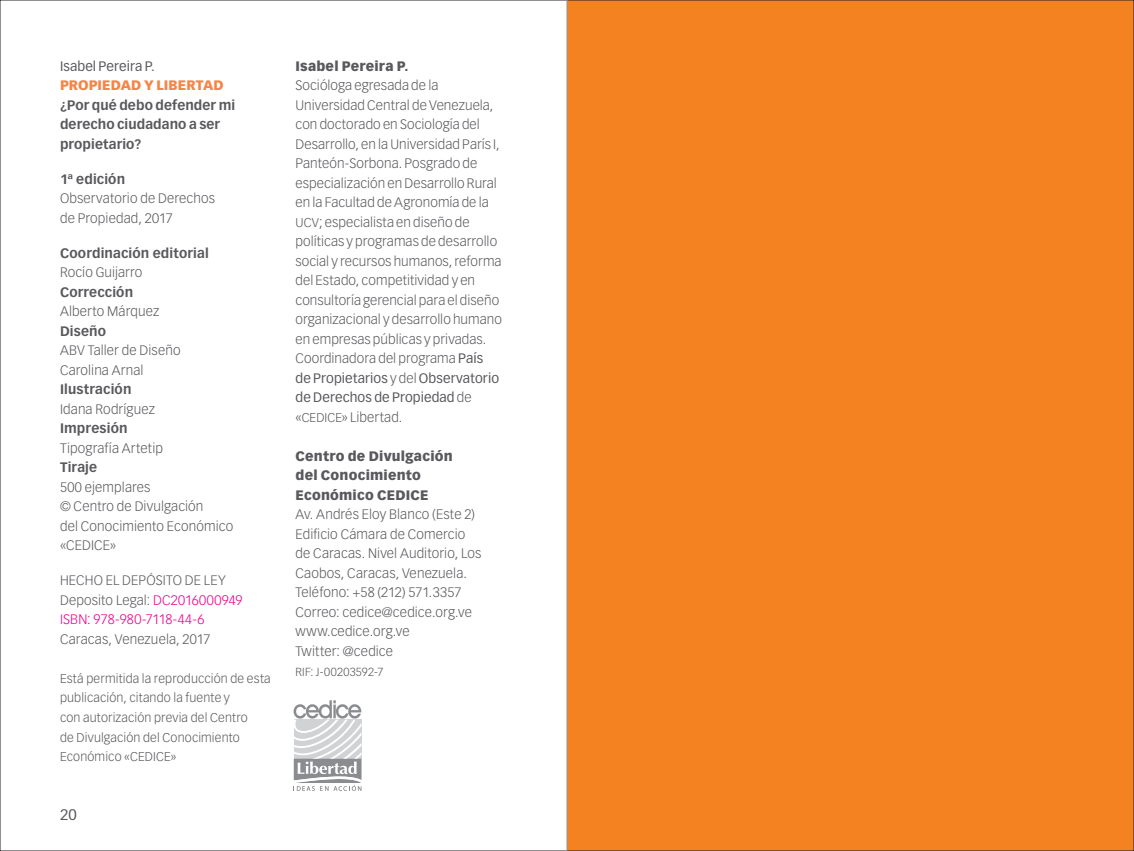
<style>
.page{position:relative;width:1134px;height:851px;background:#fff}
.page>*{position:absolute;margin:0;border:0;box-sizing:border-box;transform-origin:0 0}
.t1{font:15px "Vectora LT Std";color:#59595d}
.t2{font:300 13.6px/19.6px "Vectora LT Std";letter-spacing:.005em;color:#59595d}
.t3{font:700 13.6px/19.4px "Vectora LT Std";letter-spacing:.01em;color:#59595d}
.t4{font:900 13.6px/19.4px "Vectora LT Std";letter-spacing:.015em;color:#59595d}
.t5{font:900 13.6px "Vectora LT Std";letter-spacing:.01em;color:#f58547}
.t6{font:13.6px "Vectora LT Std";letter-spacing:.005em;color:#59595d}
.t7{font:300 12.4px/19.6px "Vectora LT Std";letter-spacing:.01em;color:#59595d}
.t8{font:300 11.6px "Vectora LT Std";letter-spacing:.025em;color:#59595d}
.s1{color:#ed028c}
.s2{font-size:12.4px}
.s3{font-weight:400}
</style>
<div class="page">
<svg style="left:293px;top:700px;width:68px;height:90px"></svg>
<div style="left:567px;top:0;width:567px;height:850px;background:#f58220"></div>
<hr style="left:567px;top:0;width:1px;height:850px;background:#939598">
<p class="t6" style="left:60px;top:58px;width:96px">Isabel Pereira P.</p>
<p class="t5" style="left:60px;top:77px;width:165px">PROPIEDAD Y LIBERTAD</p>
<p class="t3" style="left:60px;top:95px;width:177px">¿Por qué debo defender mi derecho ciudadano a ser propietario?</p>
<p class="t3" style="left:60px;top:169px;width:67px">1ª edición</p>
<p class="t2" style="left:60px;top:189px;width:156px">Observatorio de Derechos de Propiedad, 2017</p>
<p class="t3" style="left:60px;top:243px;width:150px">Coordinación editorial</p>
<p class="t2" style="left:60px;top:263px;width:84px">Rocío Guijarro</p>
<p class="t3" style="left:60px;top:282px;width:75px">Corrección</p>
<p class="t2" style="left:60px;top:302px;width:101px">Alberto Márquez</p>
<p class="t3" style="left:60px;top:321px;width:48px">Diseño</p>
<p class="t2" style="left:60px;top:341px;width:122px">ABV Taller de Diseño<br>Carolina Arnal</p>
<p class="t3" style="left:60px;top:379px;width:73px">Ilustración</p>
<p class="t2" style="left:60px;top:399px;width:96px">Idana Rodríguez</p>
<p class="t3" style="left:60px;top:418px;width:69px">Impresión</p>
<p class="t2" style="left:60px;top:438px;width:104px">Tipografía Artetip</p>
<p class="t3" style="left:60px;top:457px;width:39px">Tiraje</p>
<p class="t2" style="left:60px;top:477px;width:175px">500 ejemplares<br>© Centro de Divulgación<br>del Conocimiento Económico «CEDICE»</p>
<p class="t2" style="left:60px;top:571px;width:184px">HECHO EL DEPÓSITO DE LEY<br>Deposito Legal: <span class="s1">DC2016000949<br>ISBN: 978-980-7118-44-6</span></p>
<p class="t2" style="left:60px;top:629px;width:152px">Caracas, Venezuela, 2017</p>
<p class="t7" style="left:60px;top:668px;width:212px">Está permitida la reproducción de esta publicación, citando la fuente y<br>con autorización previa del Centro<br>de Divulgación del Conocimiento<br>Económico «CEDICE»</p>
<p class="t1" style="left:60px;top:806px;width:18px">20</p>
<p class="t4" style="left:295px;top:56px;width:115px">Isabel Pereira P.</p>
<p class="t2" style="left:295px;top:76px;width:208px">Socióloga egresada de la<br>Universidad Central de Venezuela, con doctorado en Sociología del<br>Desarrollo, en la Universidad París I,<br>Panteón-Sorbona. Posgrado de especialización en Desarrollo Rural en la Facultad de Agronomía de la<br><span class="s2">UCV</span>; especialista en diseño de políticas y programas de desarrollo social y recursos humanos, reforma del Estado, competitividad y en consultoría gerencial para el diseño organizacional y desarrollo humano en empresas públicas y privadas.<br>Coordinadora del programa <span class="s3">País de Propietarios</span> y del <span class="s3">Observatorio de Derechos de Propiedad</span> de «<span class="s2">CEDICE</span>» Libertad.</p>
<p class="t4" style="left:295px;top:446px;width:159px">Centro de Divulgación del Conocimiento<br>Económico CEDICE</p>
<p class="t2" style="left:295px;top:505px;width:187px">Av. Andrés Eloy Blanco (Este 2)<br>Edificio Cámara de Comercio de Caracas. Nivel Auditorio, Los<br>Caobos, Caracas, Venezuela.<br>Teléfono: +58 (212) 571.3357<br>Correo: cedice@cedice.org.ve www.cedice.org.ve<br>Twitter: @cedice</p>
<p class="t8" style="left:295px;top:665px;width:90px">RIF: J-00203592-7</p>
</div>
